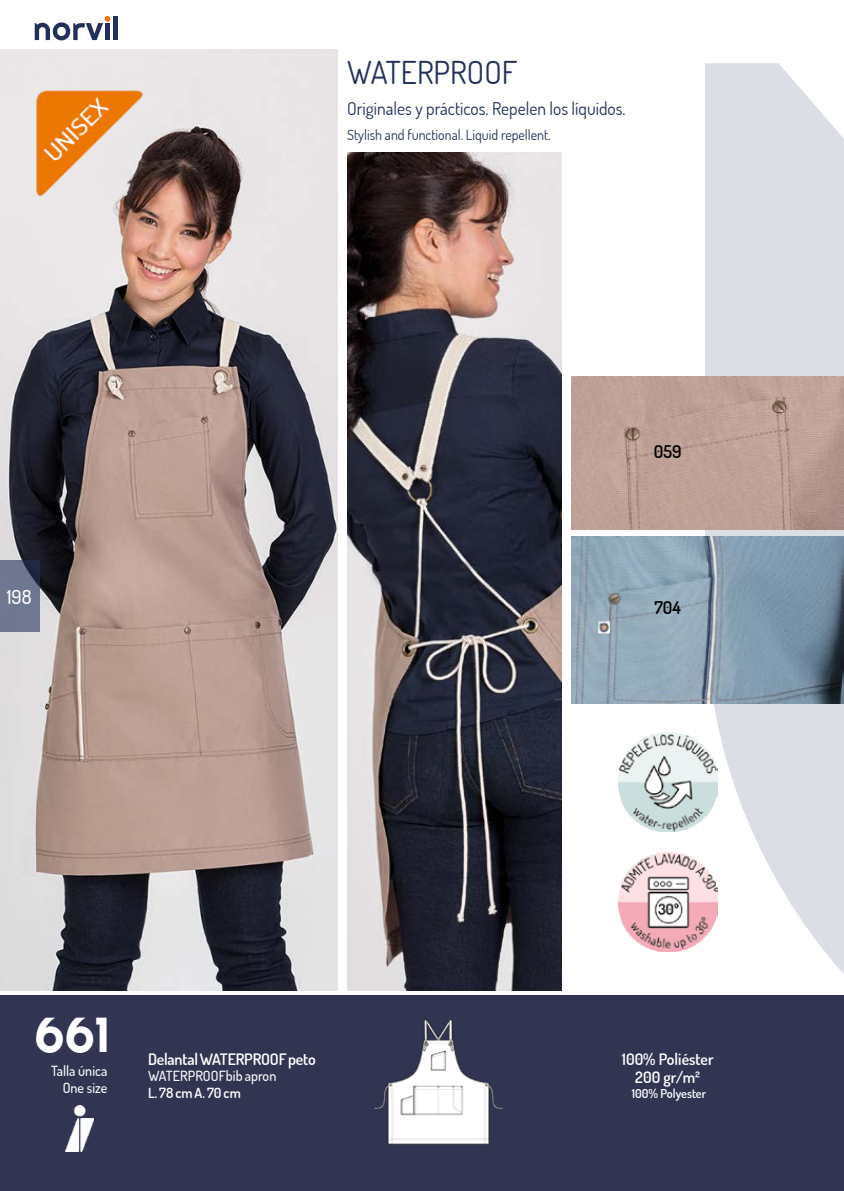
<style>
.page{position:relative;width:844px;height:1191px;background:#fff}
.page>*{position:absolute;margin:0;border:0;box-sizing:border-box;transform-origin:0 0}
.t1{font:49px "Righteous";color:#fff}
.t2{font:31.5px "Dosis";color:#22315b}
.t3{font:500 19.25px "Dosis";color:#fff}
.t4{font:17.5px "Dosis";color:#22315b}
.t5{font:600 17.5px "Dosis";color:#000}
.t6{font:600 15.75px/18.9px "Dosis";letter-spacing:-.01em;color:#fff;text-align:center}
.t7{font:14px "Dosis";color:#22315b}
.t8{font:500 14px/16.8px "Dosis";color:#fff;text-align:right}
.t9{font:600 14px "Dosis";letter-spacing:.005em;color:#fff}
.t10{font:600 12.25px "Dosis";color:#fff}
</style>
<div class="page">
<svg style="left:704px;top:63px;width:139px;height:910px;fill:#dcdee5"></svg>
<img style="left:0;top:50px;width:337px;height:940px">
<img style="left:347px;top:152px;width:214px;height:838px">
<div style="left:0;top:995px;width:843px;height:196px;background:#313551"></div>
<img style="left:572px;top:376px;width:271px;height:153px">
<img style="left:571px;top:537px;width:272px;height:166px">
<svg style="left:35px;top:16px;width:75px;height:24px"></svg>
<hr style="left:114px;top:16px;width:4px;height:24px;background:#22315b">
<img style="left:66px;top:1105px;width:27px;height:46px">
<img style="left:618px;top:852px;width:99px;height:99px">
<img style="left:618px;top:733px;width:99px;height:99px">
<img style="left:374px;top:1019px;width:129px;height:126px">
<svg style="left:0;top:561px;width:40px;height:71px;background:#676f89"></svg>
<img style="left:35px;top:89px;width:109px;height:109px">
<p class="t3" style="left:7px;top:583px;width:26px">198</p>
<h2 class="t2" style="left:347px;top:50px;width:172px">WATERPROOF</h2>
<p class="t4" style="left:347px;top:97px;width:280px">Originales y prácticos. Repelen los líquidos.</p>
<p class="t7" style="left:347px;top:125px;width:205px">Stylish and functional. Liquid repellent.</p>
<p class="t5" style="left:653px;top:440px;width:29px">059</p>
<p class="t5" style="left:654px;top:596px;width:28px">704</p>
<h1 class="t1" style="left:35px;top:1003px;width:77px">661</h1>
<p class="t8" style="left:51px;top:1062px;width:58px">Talla única<br>One size</p>
<p class="t6" style="left:148px;top:1048px;width:169px">Delantal WATERPROOF peto</p>
<p class="t8" style="left:148px;top:1067px;width:130px">WATERPROOFbib apron</p>
<p class="t9" style="left:148px;top:1083px;width:94px">L. 78 cm A. 70 cm</p>
<p class="t6" style="left:621px;top:1048px;width:93px">100% Poliéster<br>200 gr/m²</p>
<p class="t10" style="left:631px;top:1085px;width:76px">100% Polyester</p>
</div>
